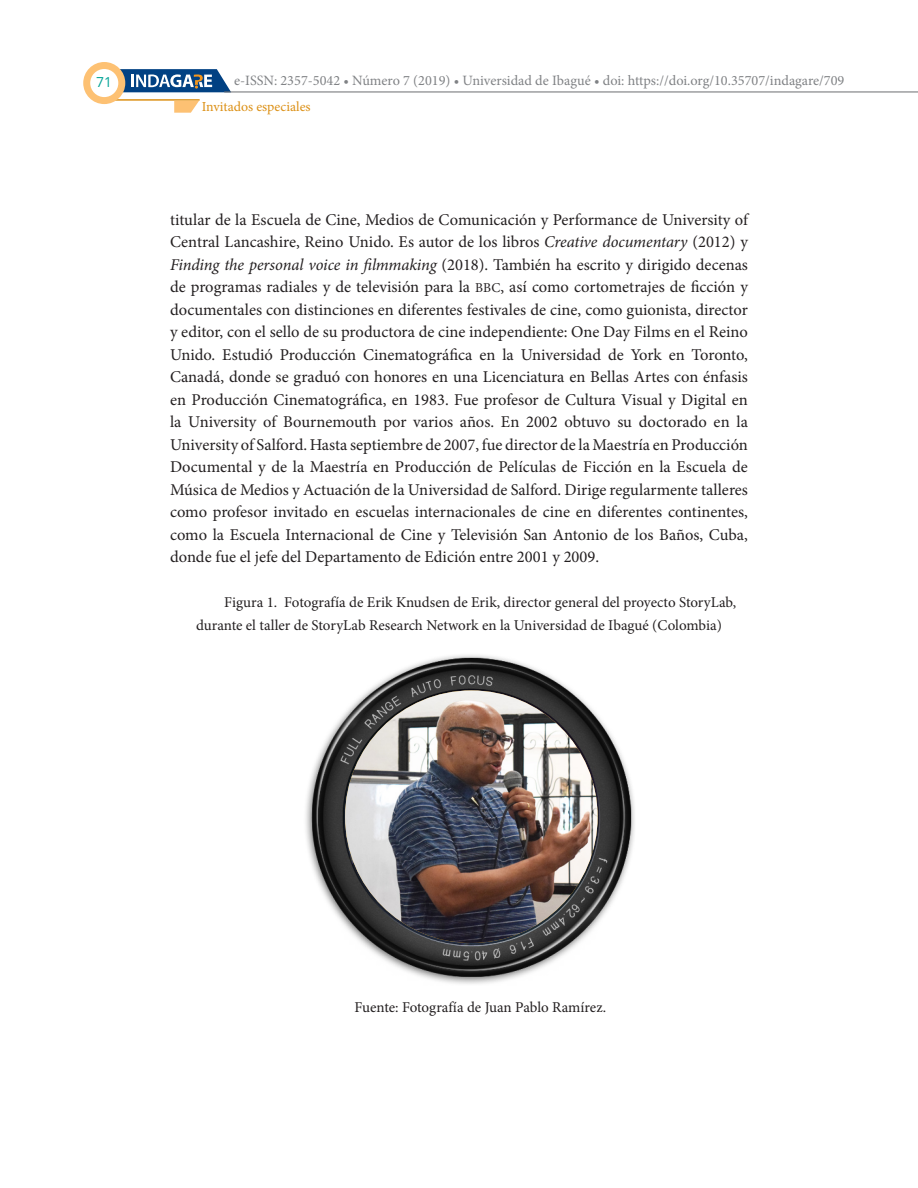
<style>
.page{position:relative;width:918px;height:1188px;background:#fff}
.page>*{position:absolute;margin:0;border:0;box-sizing:border-box;transform-origin:0 0}
.t1{font:16.5px/22.5px "Minion Pro";color:#231f20;text-align:justify}
.t2{font:15px/22.5px "Minion Pro";color:#231f20}
.t3{font:14.25px "Minion Pro";color:#808285}
.t4{font:13.8px "Minion Pro";color:#dc9015}
.t5{font:13.8px "Open Sans";color:#00a396}
.s1{font-style:italic}
.s2{font-size:13.5px}
</style>
<div class="page">
<img style="left:305px;top:655px;width:330px;height:329px">
<img style="left:345px;top:690px;width:253px;height:253px;border-radius:126px">
<hr style="left:96px;top:99px;width:103px;height:2px;background:#dc9015">
<svg style="left:174px;top:101px;width:25px;height:12px"></svg>
<div style="left:83px;top:62px;width:42px;height:42px;background:#fdc173;border-radius:50%"></div>
<div style="left:90px;top:69px;width:28px;height:28px;background:#fff;border-radius:50%"></div>
<svg style="left:109px;top:69px;width:122px;height:23px"></svg>
<hr style="left:224px;top:92px;width:694px;height:1px;background:#6c6d70">
<p class="t5" style="left:96px;top:73px;width:17px">71</p>
<p class="t3" style="left:234px;top:71px;width:612px">e-ISSN: 2357-5042 • Número 7 (2019) • Universidad de Ibagué • doi: https://doi.org/10.35707/indagare/709</p>
<p class="t4" style="left:202px;top:97px;width:110px">Invitados especiales</p>
<p class="t1" style="left:170px;top:208px;width:579px">titular de la Escuela de Cine, Medios de Comunicación y Performance de University of Central Lancashire, Reino Unido. Es autor de los libros <span class="s1">Creative documentary</span> (2012) y <span class="s1">Finding the personal voice in filmmaking</span> (2018). También ha escrito y dirigido decenas de programas radiales y de televisión para la <span class="s2">BBC</span>, así como cortometrajes de ficción y documentales con distinciones en diferentes festivales de cine, como guionista, director y editor, con el sello de su productora de cine independiente: One Day Films en el Reino Unido. Estudió Producción Cinematográfica en la Universidad de York en Toronto, Canadá, donde se graduó con honores en una Licenciatura en Bellas Artes con énfasis en Producción Cinematográfica, en 1983. Fue profesor de Cultura Visual y Digital en la University of Bournemouth por varios años. En 2002 obtuvo su doctorado en la University of Salford. Hasta septiembre de 2007, fue director de la Maestría en Producción Documental y de la Maestría en Producción de Películas de Ficción en la Escuela de Música de Medios y Actuación de la Universidad de Salford. Dirige regularmente talleres como profesor invitado en escuelas internacionales de cine en diferentes continentes, como la Escuela Internacional de Cine y Televisión San Antonio de los Baños, Cuba, donde fue el jefe del Departamento de Edición entre 2001 y 2009.</p>
<p class="t2" style="left:196px;top:591px;width:542px;text-indent:28px">Figura 1. Fotografía de Erik Knudsen de Erik, director general del proyecto StoryLab, durante el taller de StoryLab Research Network en la Universidad de Ibagué (Colombia)</p>
<p class="t2" style="left:354px;top:996px;width:253px">Fuente: Fotografía de Juan Pablo Ramírez.</p>
</div>
